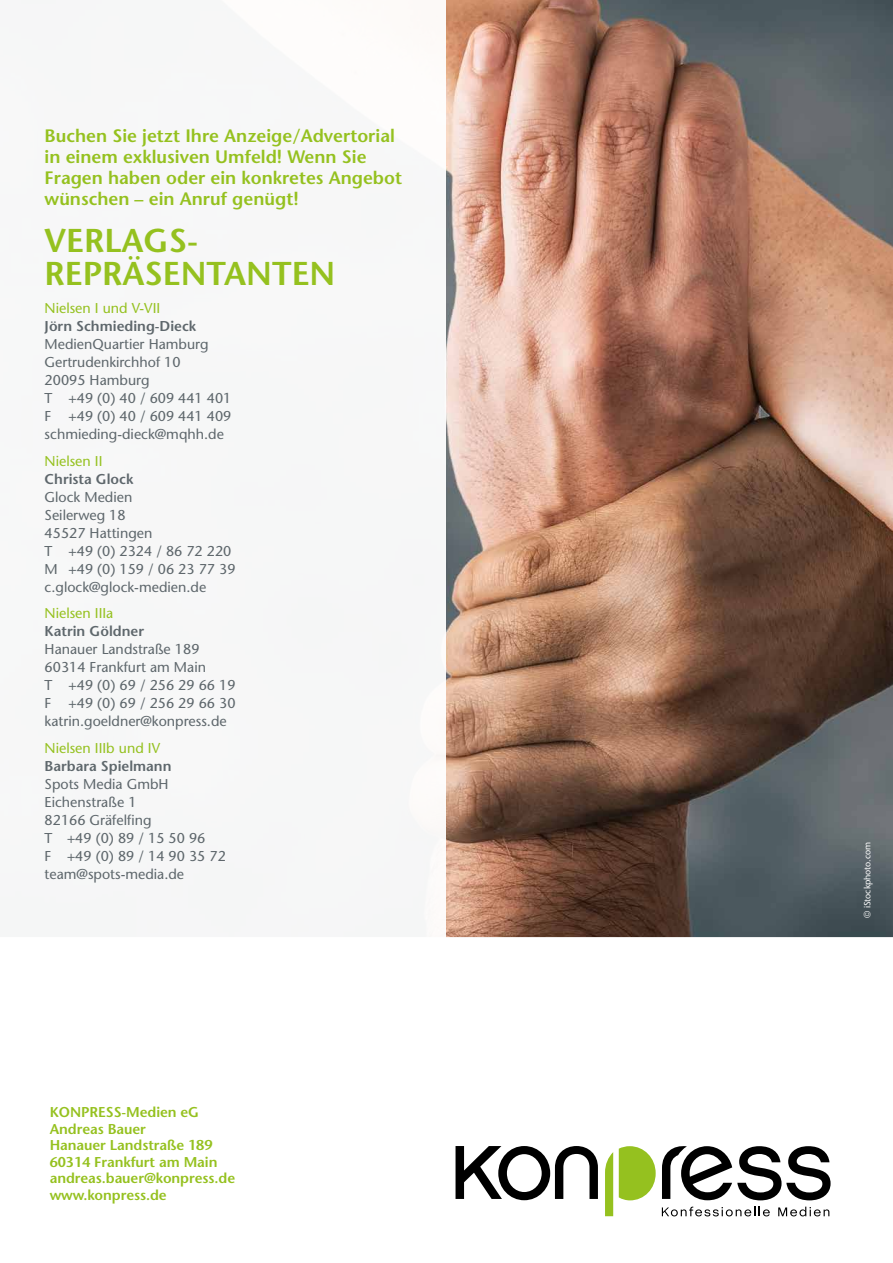
<style>
.page{position:relative;width:893px;height:1263px;background:#fff}
.page>*{position:absolute;margin:0;border:0;box-sizing:border-box;transform-origin:0 0}
.t1{font:600 33px/33px "Stone Sans";color:#95c11f}
.t2{font:600 18px/21px "Stone Sans";color:#95c11f}
.t3{font:14.25px/18px "Stone Sans";color:#5e676c}
.t4{font:600 14.25px/16.5px "Stone Sans";letter-spacing:-.005em;color:#95c11f}
.t5{font:600 14.25px "Stone Sans";color:#5e676c}
.t6{font:14.25px "Stone Sans";color:#95c11f}
.t7{font:9px "Stone Sans";letter-spacing:-.01em;color:#fff}
.s1{font-family:"Helvetica";font-weight:300}
</style>
<div class="page">
<img style="left:445px;top:0;width:448px;height:937px">
<div style="left:0;top:0;width:445px;height:938px;background:#f7f7f7"></div>
<svg style="left:619px;top:1146px;width:37px;height:54px;background:#a6cb43"></svg>
<svg style="left:605px;top:1152px;width:8px;height:64px"></svg>
<svg style="left:456px;top:1146px;width:142px;height:54px"></svg>
<svg style="left:662px;top:1146px;width:169px;height:54px"></svg>
<svg style="left:662px;top:1206px;width:108px;height:10px"></svg>
<svg style="left:778px;top:1206px;width:51px;height:10px"></svg>
<p class="t2" style="left:45px;top:125px;width:359px">Buchen Sie jetzt Ihre Anzeige/Advertorial in einem exklusiven Umfeld! Wenn Sie Fragen haben oder ein konkretes Angebot wünschen – ein Anruf genügt!</p>
<h1 class="t1" style="left:45px;top:223px;width:292px">VERLAGS-<br>REPRÄSENTANTEN</h1>
<p class="t6" style="left:45px;top:299px;width:117px">Nielsen I und V-VII</p>
<p class="t5" style="left:45px;top:317px;width:153px">Jörn Schmieding-Dieck</p>
<p class="t3" style="left:45px;top:335px;width:188px">MedienQuartier Hamburg<br>Gertrudenkirchhof 10<br>20095 Hamburg<br>T +49 (0) 40 / 609 441 401<br>F +49 (0) 40 / 609 441 409 schmieding-dieck@mqhh.de</p>
<p class="t6" style="left:45px;top:452px;width:59px">Nielsen II</p>
<p class="t5" style="left:45px;top:470px;width:90px">Christa Glock</p>
<p class="t3" style="left:45px;top:488px;width:192px">Glock Medien<br>Seilerweg 18<br>45527 Hattingen<br>T +49 (0) 2324 / 86 72 220<br>M +49 (0) 159 / 06 23 77 39 c.glock@glock-medien.de</p>
<p class="t6" style="left:45px;top:604px;width:70px">Nielsen IIIa</p>
<p class="t5" style="left:45px;top:622px;width:101px">Katrin Göldner</p>
<p class="t3" style="left:45px;top:640px;width:192px">Hanauer Landstraße 189<br>60314 Frankfurt am Main<br>T +49 (0) 69 / 256 29 66 19<br>F +49 (0) 69 / 256 29 66 30 katrin.goeldner@konpress.de</p>
<p class="t6" style="left:45px;top:739px;width:117px">Nielsen IIIb und IV</p>
<p class="t5" style="left:45px;top:757px;width:128px">Barbara Spielmann</p>
<p class="t3" style="left:45px;top:775px;width:183px">Spots Media GmbH<br>Eichenstraße 1<br>82166 Gräfelfing<br>T +49 (0) 89 / 15 50 96<br>F +49 (0) 89 / 14 90 35 72 team@spots-media.de</p>
<p class="t4" style="left:50px;top:1104px;width:187px">KONPRESS-Medien eG<br>Andreas Bauer<br>Hanauer Landstraße 189<br>60314 Frankfurt am Main andreas.bauer@konpress.de www.konpress.de</p>
<p class="t7" style="left:862px;top:918px;width:78px;rotate:-90deg"><span class="s1">©</span> iStockphoto.com</p>
</div>
